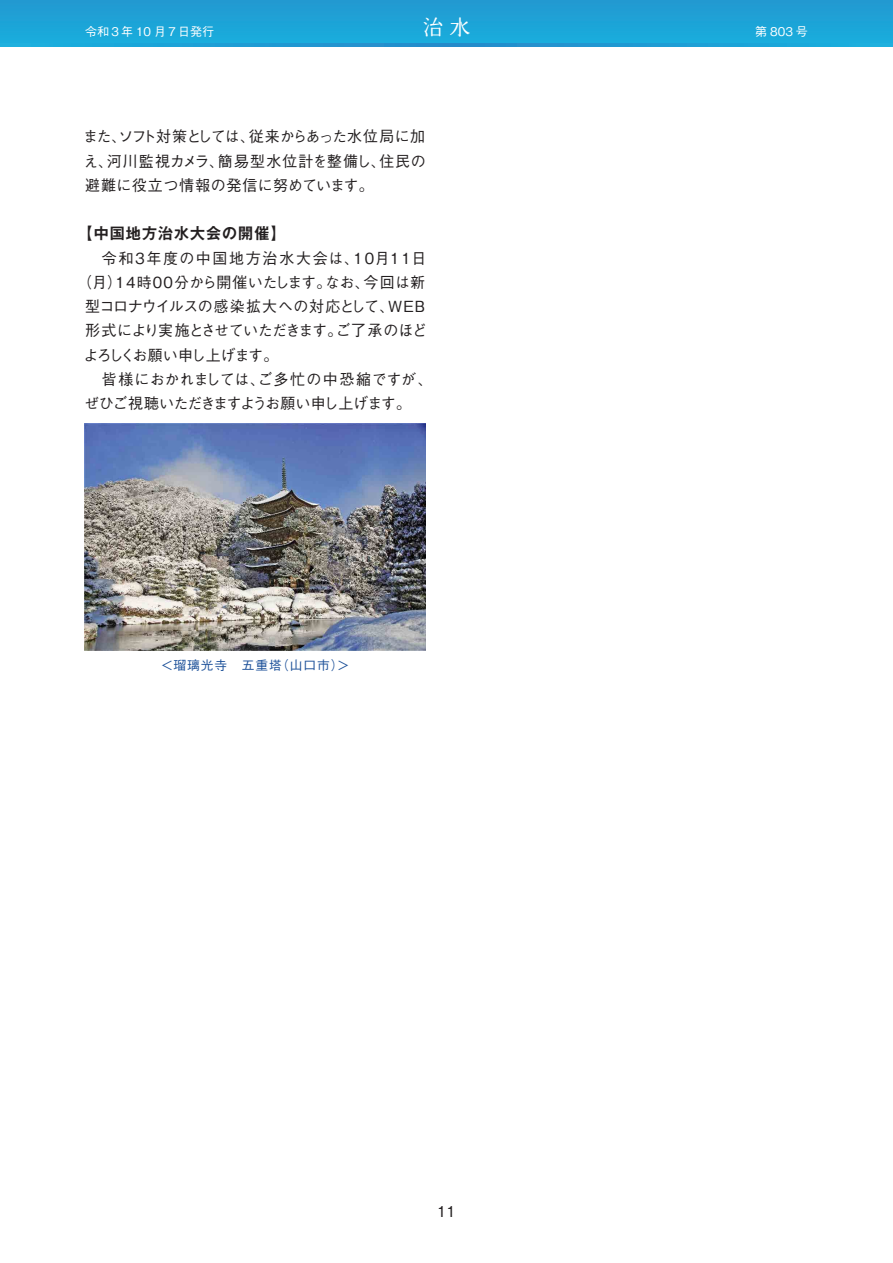
<style>
.page{position:relative;width:893px;height:1263px;background:#fff}
.page>*{position:absolute;margin:0;border:0;box-sizing:border-box;transform-origin:0 0}
.t1{font:21px "Marumin Old 90 pv RKSJ H";color:#fff}
.t2{font:500 15.3px/24.3px "Gothic BBB Pro";letter-spacing:.015em;color:#231f20;text-align:justify}
.t3{font:500 15.3px "Gothic BBB Pro";letter-spacing:-.03em;color:#231f20}
.t4{font:500 15.3px "Gothic BBB Pro";letter-spacing:-.045em;color:#231f20}
.t5{font:500 15.3px "Gothic BBB Pro";letter-spacing:.115em;color:#231f20}
.t6{font:500 15.3px "Gothic BBB Pro";letter-spacing:-.06em;color:#231f20}
.t7{font:500 15.3px "Gothic BBB Pro";letter-spacing:-.085em;color:#231f20}
.t8{font:700 15.3px "Gothic MB101 Pro De";letter-spacing:.07em;color:#231f20}
.t9{font:500 15px "Gothic BBB Pro";color:#231f20}
.t10{font:500 12.75px "Gothic BBB Pro";letter-spacing:.07em;color:#1d5199}
.t11{font:500 12px "Gothic BBB Pro";color:#fff}
</style>
<div class="page">
<img style="left:85px;top:423px;width:340px;height:227px">
<div style="left:0;top:0;width:893px;height:47px;background:#1ca3d7"></div>
<svg style="left:0;top:44px;width:893px;height:3px"></svg>
<p class="t11" style="left:85px;top:22px;width:131px">令和３年 10 月７日発行</p>
<h1 class="t1" style="left:422px;top:17px;width:50px">治水</h1>
<p class="t11" style="left:755px;top:22px;width:54px">第 803 号</p>
<p class="t2" style="left:83px;top:123px;width:344px">また、ソフト対策としては、従来からあった水位局に加え、河川監視カメラ、簡易型水位計を整備し、住民の避難に役立つ情報の発信に努めています。</p>
<p class="t8" style="left:78px;top:221px;width:210px">【中国地方治水大会の開催】</p>
<p class="t5" style="left:85px;top:245px;width:343px">　令和３年度の中国地方治水大会は、10月11日</p>
<p class="t2" style="left:77px;top:268px;width:350px">（月）14時00分から開催いたします。なお、今回は新</p>
<p class="t3" style="left:85px;top:294px;width:342px">型コロナウイルスの感染拡大への対応として、WEB</p>
<p class="t4" style="left:85px;top:318px;width:344px">形式により実施とさせていただきます。ご了承のほど</p>
<p class="t7" style="left:84px;top:342px;width:196px">よろしくお願い申し上げます。</p>
<p class="t2" style="left:85px;top:365px;width:349px">　皆様におかれましては、ご多忙の中恐縮ですが、</p>
<p class="t6" style="left:84px;top:391px;width:328px">ぜひご視聴いただきますようお願い申し上げます。</p>
<p class="t10" style="left:161px;top:655px;width:190px">＜瑠璃光寺　五重塔（山口市）＞</p>
<p class="t9" style="left:437px;top:1199px;width:20px">11</p>
</div>
